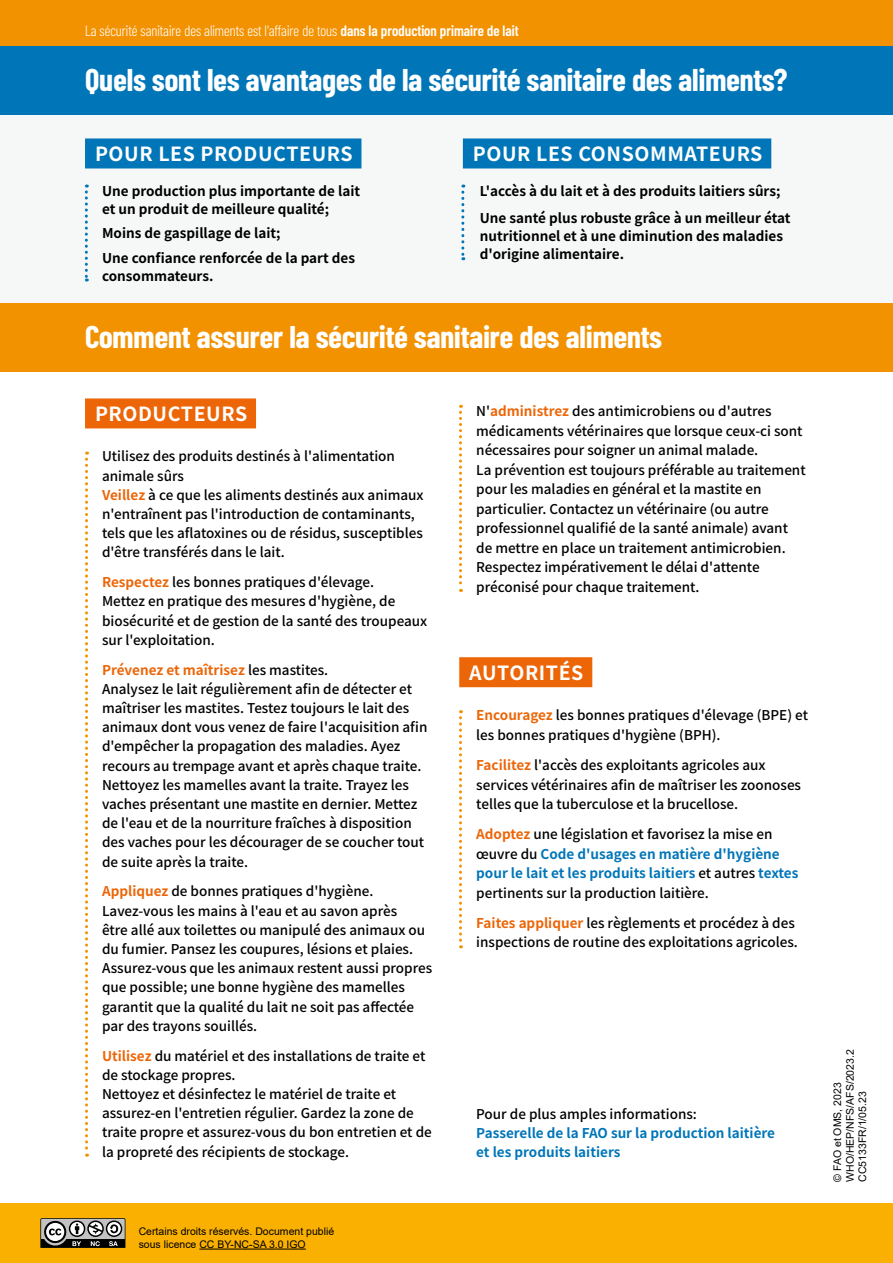
<style>
.page{position:relative;width:893px;height:1263px;background:#fff}
.page>*{position:absolute;margin:0;border:0;box-sizing:border-box;transform-origin:0 0}
.Paragraph_title{font:700 31.5px "Barlow Condensed";color:#fff}
._2_UP_highlight_TL{font:700 19.5px "Noto Sans CJ Ksc";letter-spacing:.03em;color:#fff}
._2_DOWN_highlight_TL{font:700 19.5px "Noto Sans CJ Ksc";letter-spacing:.03em;color:#fff}
.Internal_page_header{font:300 15px "Barlow Condensed";color:#fff}
.Improve_text{font:500 13.5px/19.2px "Noto Sans CJ Ksc";color:#000}
.Benefits_text{font:700 13.5px/18px "Noto Sans CJ Ksc";color:#000}
.Improve_text-2{font:700 13.5px/18.8px "Noto Sans CJ Ksc";color:#0076b8}
.copyright_job_number{font:10.5px "Arial";color:#000}
.s1{font-weight:600}
.s2{font-weight:700;color:#ec6608}
.s3{font-weight:700;color:#0076b8}
.s4{font-weight:500;color:#000}
</style>
<div class="page">
<div style="left:0;top:0;width:893px;height:47px;background:#f39200"></div>
<div style="left:0;top:1203px;width:893px;height:60px;background:#f9b000"></div>
<div style="left:85px;top:398px;width:171px;height:30px;background:#ec6608"></div>
<div style="left:459px;top:657px;width:133px;height:30px;background:#ec6608"></div>
<div style="left:0;top:115px;width:893px;height:199px;background:#f6f7f7"></div>
<svg style="left:85px;top:452px;width:3px;height:705px"></svg>
<svg style="left:459px;top:405px;width:3px;height:187px"></svg>
<div style="left:0;top:47px;width:893px;height:68px;background:#0076b8"></div>
<div style="left:0;top:304px;width:893px;height:68px;background:#f39200"></div>
<div style="left:85px;top:138px;width:276px;height:30px;background:#0076b8"></div>
<div style="left:463px;top:138px;width:308px;height:30px;background:#0076b8"></div>
<svg style="left:85px;top:185px;width:3px;height:96px"></svg>
<svg style="left:461px;top:185px;width:3px;height:75px"></svg>
<svg style="left:459px;top:710px;width:3px;height:238px"></svg>
<svg style="left:40px;top:1218px;width:85px;height:30px;background:#787775"></svg>
<hr style="left:199px;top:1249px;width:107px;height:1px;background:#000">
<p class="Internal_page_header" style="left:85px;top:20px;width:435px">La sécurité sanitaire des aliments est l'affaire de tous <span class="s1">dans la production primaire de lait</span></p>
<p class="Paragraph_title" style="left:85px;top:58px;width:704px">Quels sont les avantages de la sécurité sanitaire des aliments?</p>
<p class="_2_UP_highlight_TL" style="left:95px;top:143px;width:259px">POUR LES PRODUCTEURS</p>
<p class="Benefits_text" style="left:102px;top:182px;width:260px">Une production plus importante de lait et un produit de meilleure qualité;</p>
<p class="Benefits_text" style="left:102px;top:225px;width:180px">Moins de gaspillage de lait;</p>
<p class="Benefits_text" style="left:102px;top:249px;width:255px">Une confiance renforcée de la part des consommateurs.</p>
<p class="_2_UP_highlight_TL" style="left:473px;top:143px;width:291px">POUR LES CONSOMMATEURS</p>
<p class="Benefits_text" style="left:480px;top:182px;width:302px">L'accès à du lait et à des produits laitiers sûrs;</p>
<p class="Benefits_text" style="left:480px;top:209px;width:312px">Une santé plus robuste grâce à un meilleur état nutritionnel et à une diminution des maladies d'origine alimentaire.</p>
<p class="Paragraph_title" style="left:85px;top:315px;width:578px">Comment assurer la sécurité sanitaire des aliments</p>
<p class="_2_DOWN_highlight_TL" style="left:95px;top:403px;width:154px">PRODUCTEURS</p>
<p class="Improve_text" style="left:102px;top:447px;width:323px">Utilisez des produits destinés à l'alimentation animale sûrs<br><span class="s2">Veillez</span> à ce que les aliments destinés aux animaux n'entraînent pas l'introduction de contaminants, tels que les aflatoxines ou de résidus, susceptibles d'être transférés dans le lait.</p>
<p class="Improve_text" style="left:102px;top:573px;width:327px"><span class="s2">Respectez</span> les bonnes pratiques d'élevage.<br>Mettez en pratique des mesures d'hygiène, de biosécurité et de gestion de la santé des troupeaux sur l'exploitation.</p>
<p class="Improve_text" style="left:102px;top:660px;width:327px"><span class="s2">Prévenez et maîtrisez</span> les mastites.<br>Analysez le lait régulièrement afin de détecter et maîtriser les mastites. Testez toujours le lait des animaux dont vous venez de faire l'acquisition afin d'empêcher la propagation des maladies. Ayez recours au trempage avant et après chaque traite.<br>Nettoyez les mamelles avant la traite. Trayez les vaches présentant une mastite en dernier. Mettez de l'eau et de la nourriture fraîches à disposition des vaches pour les décourager de se coucher tout de suite après la traite.</p>
<p class="Improve_text" style="left:102px;top:882px;width:332px"><span class="s2">Appliquez</span> de bonnes pratiques d'hygiène.<br>Lavez-vous les mains à l'eau et au savon après<br>être allé aux toilettes ou manipulé des animaux ou du fumier. Pansez les coupures, lésions et plaies.<br>Assurez-vous que les animaux restent aussi propres que possible; une bonne hygiène des mamelles garantit que la qualité du lait ne soit pas affectée par des trayons souillés.</p>
<p class="Improve_text" style="left:102px;top:1046px;width:331px"><span class="s2">Utilisez</span> du matériel et des installations de traite et de stockage propres.<br>Nettoyez et désinfectez le matériel de traite et assurez-en l'entretien régulier. Gardez la zone de traite propre et assurez-vous du bon entretien et de la propreté des récipients de stockage.</p>
<p class="copyright_job_number" style="left:139px;top:1224px;width:197px">Certains droits réservés. Document publié</p>
<p class="copyright_job_number" style="left:139px;top:1237px;width:169px">sous licence CC BY-NC-SA 3.0 IGO</p>
<p class="Improve_text" style="left:476px;top:402px;width:331px">N'<span class="s2">administrez</span> des antimicrobiens ou d'autres médicaments vétérinaires que lorsque ceux-ci sont nécessaires pour soigner un animal malade.<br>La prévention est toujours préférable au traitement pour les maladies en général et la mastite en particulier. Contactez un vétérinaire (ou autre professionnel qualifié de la santé animale) avant de mettre en place un traitement antimicrobien.<br>Respectez impérativement le délai d'attente préconisé pour chaque traitement.</p>
<p class="_2_DOWN_highlight_TL" style="left:469px;top:662px;width:116px">AUTORITÉS</p>
<p class="Improve_text" style="left:476px;top:706px;width:333px"><span class="s2">Encouragez</span> les bonnes pratiques d'élevage (BPE) et les bonnes pratiques d'hygiène (BPH).</p>
<p class="Improve_text" style="left:476px;top:756px;width:326px"><span class="s2">Facilitez</span> l'accès des exploitants agricoles aux services vétérinaires afin de maîtriser les zoonoses telles que la tuberculose et la brucellose.</p>
<p class="Improve_text" style="left:476px;top:825px;width:324px"><span class="s2">Adoptez</span> une législation et favorisez la mise en œuvre du <span class="s3">Code d'usages en matière d'hygiène pour le lait et les produits laitiers</span> et autres <span class="s3">textes </span>pertinents sur la production laitière.</p>
<p class="Improve_text" style="left:476px;top:913px;width:323px"><span class="s2">Faites appliquer</span> les règlements et procédez à des inspections de routine des exploitations agricoles.</p>
<p class="Improve_text-2" style="left:476px;top:1105px;width:300px"><span class="s4">Pour de plus amples informations:<br></span>Passerelle de la FAO sur la production laitière et les produits laitiers</p>
<p class="copyright_job_number" style="left:843px;top:1182px;width:134px;rotate:-90deg">WHO/HEP/NFS/AFS/2023.2</p>
<p class="copyright_job_number" style="left:830px;top:1182px;width:101px;rotate:-90deg">© FAO et OMS, 2023</p>
<p class="copyright_job_number" style="left:855px;top:1182px;width:92px;rotate:-90deg">CC5133FR/1/05.23</p>
</div>
